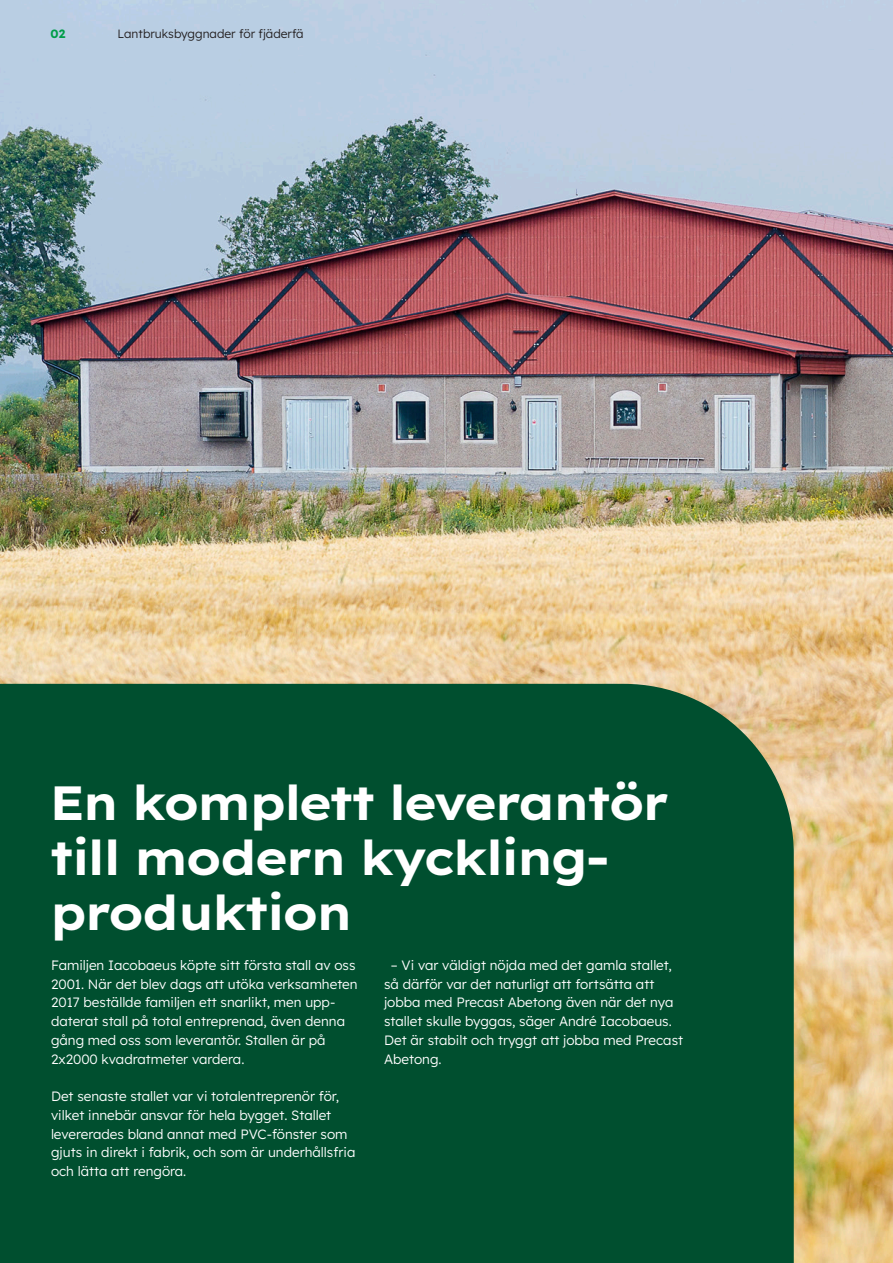
<style>
.page{position:relative;width:893px;height:1263px;background:#fff}
.page>*{position:absolute;margin:0;border:0;box-sizing:border-box;transform-origin:0 0}
.t1{font:700 48px/55.2px "Lexend Exa HM";color:#fff}
.t2{font:300 13.5px/18.8px "Lexend";color:#fff}
.t3{font:300 12px "Lexend";color:#231f20}
.t4{font:700 12px "Lexend";color:#009d48}
</style>
<div class="page">
<img style="left:0;top:0;width:893px;height:1263px">
<div style="left:0;top:684px;width:794px;height:579px;background:#004f2f"></div>
<p class="t4" style="left:51px;top:25px;width:16px">02</p>
<p class="t3" style="left:118px;top:25px;width:188px">Lantbruksbyggnader för fjäderfä</p>
<h1 class="t1" style="left:51px;top:772px;width:619px">En komplett leverantör till modern kyckling&shy;produktion</h1>
<p class="t2" style="left:51px;top:955px;width:308px">Familjen Iacobaeus köpte sitt första stall av oss 2001. När det blev dags att utöka verksamheten 2017 beställde familjen ett snarlikt, men upp&shy;daterat stall på total entreprenad, även denna gång med oss som leverantör. Stallen är på 2x2000 kvadratmeter vardera.</p>
<p class="t2" style="left:51px;top:1086px;width:306px">Det senaste stallet var vi totalentreprenör för, vilket innebär ansvar för hela bygget. Stallet levererades bland annat med PVC-fönster som gjuts in direkt i fabrik, och som är underhållsfria och lätta att rengöra.</p>
<p class="t2" style="left:384px;top:955px;width:301px;text-indent:7px">– Vi var väldigt nöjda med det gamla stallet, så därför var det naturligt att fortsätta att jobba med Precast Abetong även när det nya stallet skulle byggas, säger André Iacobaeus.<br>Det är stabilt och tryggt att jobba med Precast Abetong.</p>
</div>
